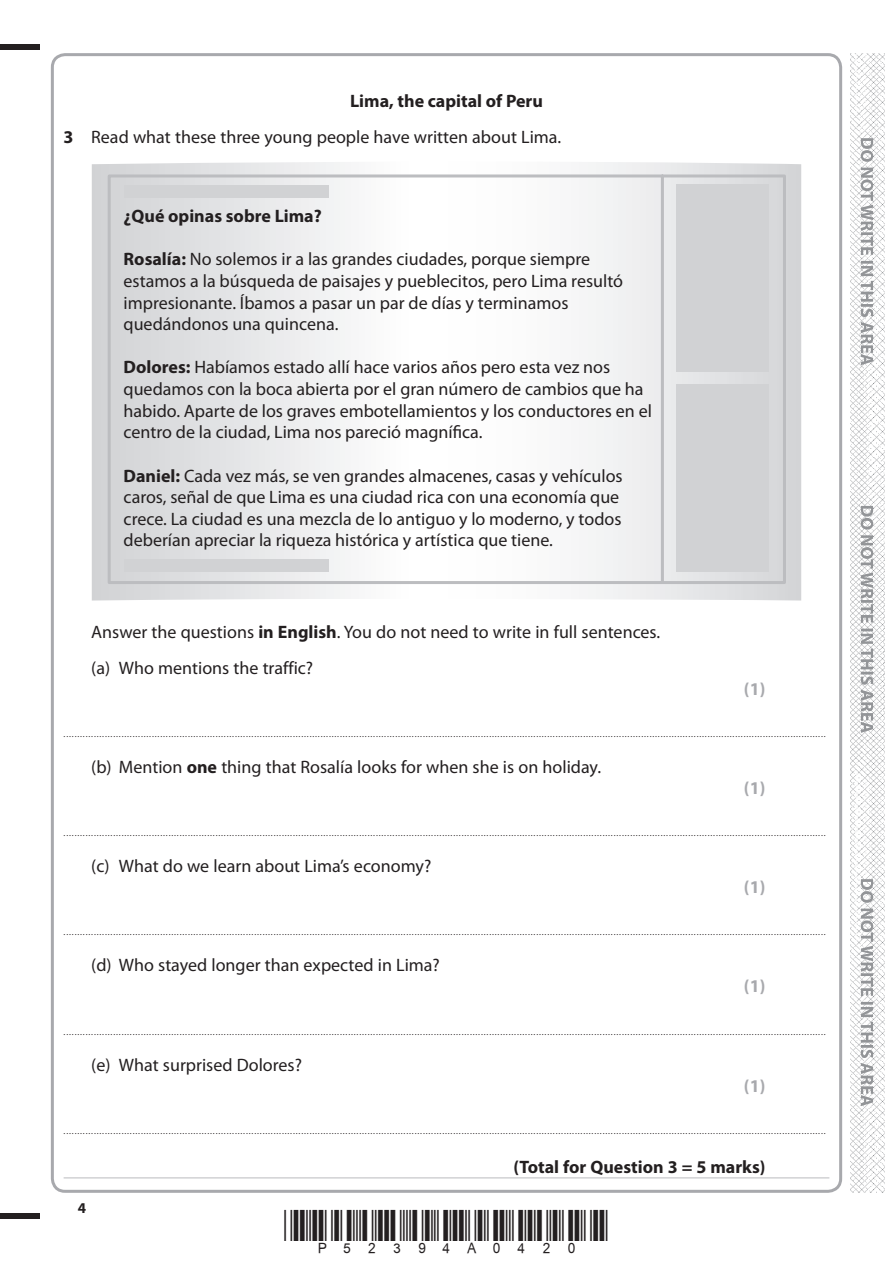
<style>
.page{position:relative;width:893px;height:1263px;background:#fff}
.page>*{position:absolute;margin:0;border:0;box-sizing:border-box;transform-origin:0 0}
.t1{font:18px/21.6px "Myriad Pro";color:#231f20}
.t2{font:700 18px "Myriad Pro";color:#231f20}
.t3{font:700 18px "Myriad Pro";color:#a8a9ad}
.t4{font:700 15px "Myriad Pro";color:#231f20}
.t5{font:9px "Myriad Pro";color:#231f20}
.s1{font-weight:700}
</style>
<div class="page">
<div style="left:0;top:44px;width:40px;height:5px;background:#231f20"></div>
<div style="left:0;top:1214px;width:40px;height:5px;background:#231f20"></div>
<img style="left:850px;top:53px;width:34px;height:1140px">
<svg style="left:860px;top:138px;width:13px;height:968px"></svg>
<hr style="left:64px;top:1177px;width:765px;height:1px;background:#d1d2d4">
<svg style="left:92px;top:162px;width:709px;height:438px"></svg>
<svg style="left:106px;top:173px;width:681px;height:412px"></svg>
<div style="left:124px;top:185px;width:204px;height:13px;background:#d1d2d4"></div>
<div style="left:124px;top:559px;width:204px;height:12px;background:#d1d2d4"></div>
<h1 class="t1" style="left:64px;top:84px;width:499px;line-height:36px;text-indent:286px"><span class="s1">Lima, the capital of Peru<br>3</span> Read what these three young people have written about Lima.</h1>
<h1 class="t2" style="left:124px;top:209px;width:200px">¿Qué opinas sobre Lima?</h1>
<h1 class="t1" style="left:124px;top:250px;width:501px"><span class="s1">Rosalía:</span> No solemos ir a las grandes ciudades, porque siempre estamos a la búsqueda de paisajes y pueblecitos, pero Lima resultó impresionante. Íbamos a pasar un par de días y terminamos quedándonos una quincena.</h1>
<p class="t1" style="left:124px;top:358px;width:530px"><span class="s1">Dolores:</span> Habíamos estado allí hace varios años pero esta vez nos quedamos con la boca abierta por el gran número de cambios que ha habido. Aparte de los graves embotellamientos y los conductores en el centro de la ciudad, Lima nos pareció magnífica.</p>
<p class="t1" style="left:124px;top:466px;width:500px"><span class="s1">Daniel:</span> Cada vez más, se ven grandes almacenes, casas y vehículos caros, señal de que Lima es una ciudad rica con una economía que crece. La ciudad es una mezcla de lo antiguo y lo moderno, y todos deberían apreciar la riqueza histórica y artística que tiene.</p>
<h1 class="t1" style="left:91px;top:615px;width:570px;line-height:36px">Answer the questions <span class="s1">in English</span>. You do not need to write in full sentences. (a) Who mentions the traffic?</h1>
<h1 class="t3" style="left:744px;top:682px;width:23px">(1)</h1>
<p class="t5" style="left:64px;top:730px;width:763px">....................................................................................................................................................................................................................................................................................</p>
<h1 class="t1" style="left:91px;top:757px;width:511px">(b) Mention <span class="s1">one</span> thing that Rosalía looks for when she is on holiday.</h1>
<h1 class="t3" style="left:743px;top:781px;width:23px">(1)</h1>
<p class="t5" style="left:64px;top:830px;width:763px">....................................................................................................................................................................................................................................................................................</p>
<h1 class="t1" style="left:91px;top:856px;width:341px">(c) What do we learn about Lima’s economy?</h1>
<h1 class="t3" style="left:744px;top:880px;width:23px">(1)</h1>
<p class="t5" style="left:64px;top:929px;width:763px">....................................................................................................................................................................................................................................................................................</p>
<h1 class="t1" style="left:91px;top:956px;width:350px">(d) Who stayed longer than expected in Lima?</h1>
<h1 class="t3" style="left:744px;top:979px;width:23px">(1)</h1>
<p class="t5" style="left:64px;top:1028px;width:763px">....................................................................................................................................................................................................................................................................................</p>
<h1 class="t1" style="left:91px;top:1055px;width:212px">(e) What surprised Dolores?</h1>
<h1 class="t3" style="left:744px;top:1079px;width:23px">(1)</h1>
<p class="t5" style="left:64px;top:1127px;width:763px">....................................................................................................................................................................................................................................................................................</p>
<h1 class="t2" style="left:513px;top:1160px;width:254px">(Total for Question 3 = 5 marks)</h1>
<h2 class="t4" style="left:78px;top:1202px;width:10px">4</h2>
</div>
